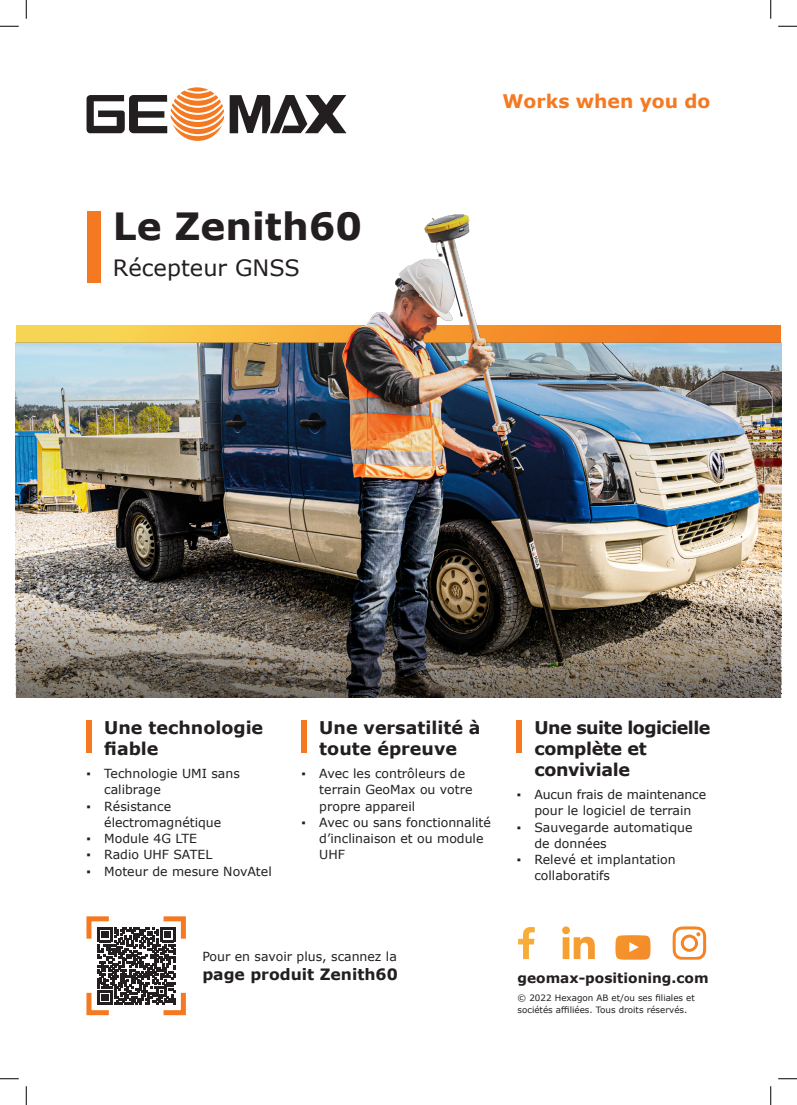
<style>
.page{position:relative;width:797px;height:1105px;background:#fff}
.page>*{position:absolute;margin:0;border:0;box-sizing:border-box;transform-origin:0 0}
.t1{font:700 37.5px "Verdana";color:#231f20}
.t2{font:22.5px "Verdana";color:#231f20}
.t3{font:700 18.75px "Verdana";color:#f47921}
.t4{font:700 17.5px/21px "Verdana";color:#231f20}
.t5{font:700 17.5px/21px "Verdana";letter-spacing:-.02em;color:#231f20}
.t6{font:700 15.62px "Verdana";color:#231f20}
.t7{font:700 13.75px "Verdana";color:#231f20}
.t8{font:12.5px/16.2px "Verdana";color:#231f20}
.t9{font:8.75px/11.2px "Verdana";color:#231f20}
.s1{font-weight:700}
</style>
<div class="page">
<div style="left:86px;top:720px;width:5px;height:33px;background:#f47921"></div>
<div style="left:301px;top:720px;width:5px;height:33px;background:#f47921"></div>
<div style="left:516px;top:720px;width:5px;height:33px;background:#f47921"></div>
<img style="left:16px;top:211px;width:765px;height:486px">
<img style="left:16px;top:578px;width:764px;height:119px">
<svg style="left:615px;top:935px;width:35px;height:25px"></svg>
<svg style="left:562px;top:926px;width:33px;height:33px"></svg>
<svg style="left:518px;top:927px;width:16px;height:32px"></svg>
<svg style="left:672px;top:926px;width:34px;height:34px"></svg>
<svg style="left:86px;top:916px;width:100px;height:100px"></svg>
<svg style="left:230px;top:95px;width:116px;height:38px"></svg>
<svg style="left:187px;top:87px;width:21px;height:5px"></svg>
<svg style="left:86px;top:91px;width:138px;height:50px"></svg>
<svg style="left:0;top:25px;width:19px;height:2px"></svg>
<svg style="left:778px;top:25px;width:19px;height:2px"></svg>
<svg style="left:0;top:1078px;width:19px;height:1px"></svg>
<svg style="left:778px;top:1078px;width:19px;height:1px"></svg>
<svg style="left:25px;top:0;width:2px;height:19px"></svg>
<svg style="left:25px;top:1086px;width:2px;height:19px"></svg>
<svg style="left:770px;top:0;width:1px;height:19px"></svg>
<svg style="left:770px;top:1086px;width:1px;height:19px"></svg>
<h1 class="t1" style="left:113px;top:200px;width:251px">Le Zenith60</h1>
<h2 class="t2" style="left:113px;top:252px;width:189px">Récepteur GNSS</h2>
<h3 class="t3" style="left:502px;top:88px;width:209px">Works when you do</h3>
<h3 class="t4" style="left:104px;top:716px;width:160px">Une technologie fiable</h3>
<p class="t8" style="left:104px;top:765px;width:137px;text-indent:-18px"><span class="s1">▪</span> Technologie UMI sans calibrage</p>
<p class="t8" style="left:104px;top:798px;width:119px;text-indent:-18px"><span class="s1">▪</span> Résistance électromagnétique</p>
<p class="t8" style="left:86px;top:830px;width:112px"><span class="s1">▪</span> Module 4G LTE</p>
<p class="t8" style="left:86px;top:846px;width:127px"><span class="s1">▪</span> Radio UHF SATEL</p>
<p class="t8" style="left:86px;top:863px;width:187px"><span class="s1">▪</span> Moteur de mesure NovAtel</p>
<h3 class="t4" style="left:319px;top:716px;width:163px">Une versatilité à toute épreuve</h3>
<p class="t8" style="left:319px;top:765px;width:155px;text-indent:-18px"><span class="s1">▪</span> Avec les contrôleurs de terrain GeoMax ou votre propre appareil</p>
<p class="t8" style="left:319px;top:814px;width:173px;text-indent:-18px"><span class="s1">▪</span> Avec ou sans fonctionnalité d’inclinaison et ou module<br>UHF</p>
<h3 class="t5" style="left:534px;top:716px;width:177px">Une suite logicielle complète et conviviale</h3>
<p class="t8" style="left:516px;top:786px;width:191px;text-align:center"><span class="s1">▪</span> Aucun frais de maintenance pour le logiciel de terrain</p>
<p class="t8" style="left:534px;top:819px;width:160px;text-indent:-18px"><span class="s1">▪</span> Sauvegarde automatique de données</p>
<p class="t8" style="left:534px;top:851px;width:143px;text-indent:-18px"><span class="s1">▪</span> Relevé et implantation collaboratifs</p>
<p class="t8" style="left:202px;top:948px;width:196px">Pour en savoir plus, scannez la</p>
<p class="t6" style="left:202px;top:963px;width:197px">page produit Zenith60</p>
<p class="t7" style="left:517px;top:968px;width:192px">geomax-positioning.com</p>
<p class="t9" style="left:517px;top:992px;width:179px">© 2022 Hexagon AB et/ou ses filiales et sociétés affiliées. Tous droits réservés.</p>
</div>
